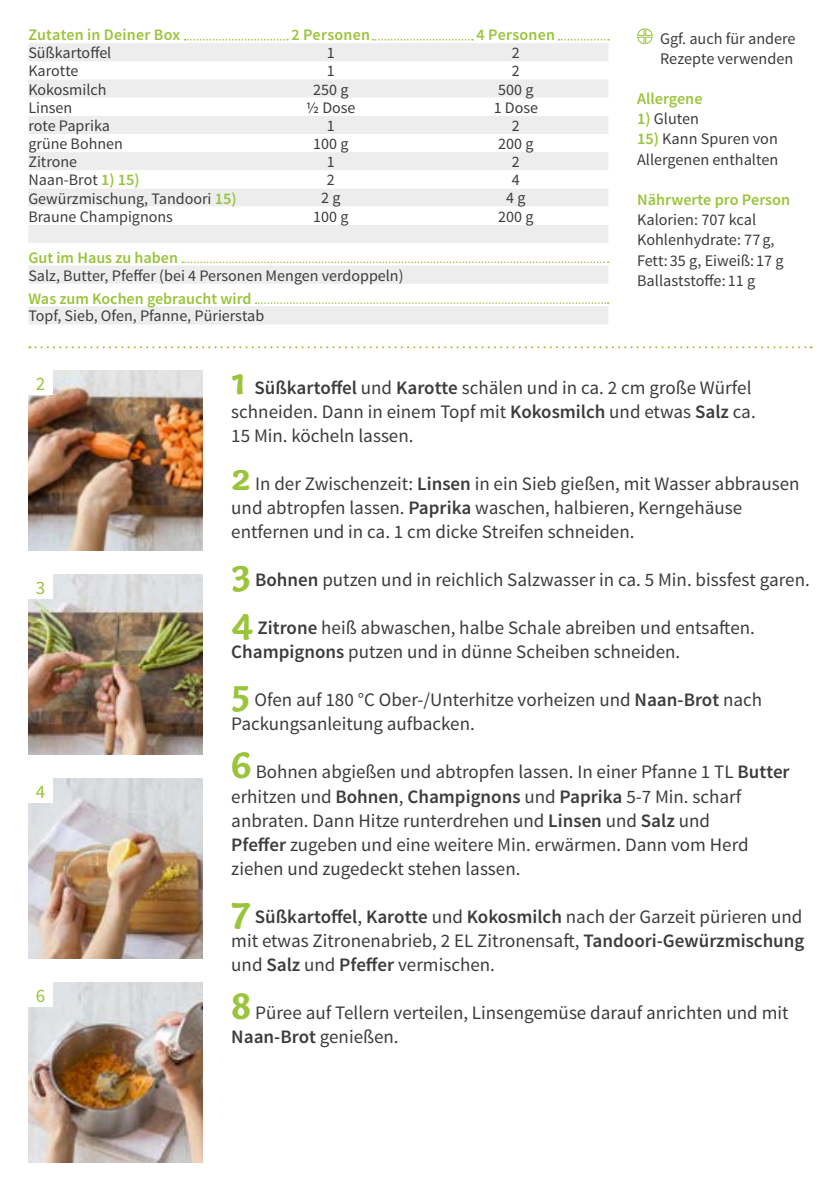
<style>
.page{position:relative;width:840px;height:1191px;background:#fff}
.page>*{position:absolute;margin:0;border:0;box-sizing:border-box;transform-origin:0 0}
.FRONT___BACK_Running{font:19px/24px "Source Sans Pro";color:#3c3c3b}
.t1{font:19px "Source Sans Pro";color:#9ac43a}
.BACK_Text_next_to_ta{font:16.2px/20.2px "Source Sans Pro";color:#3c3c3b}
.BACK_Text_next_to_ta-2{font:600 16.2px "Source Sans Pro";color:#9ac43a}
.BACK_Table_Content_L{font:16px "Source Sans Pro";color:#3c3c3b}
.BACK_Table_Content_C{font:16px "Source Sans Pro";color:#3c3c3b}
.BACK_Table_Content_L-2{font:600 16px "Source Sans Pro";color:#9ac43a}
.BACK_Table_Header_CE{font:600 16px "Source Sans Pro";letter-spacing:.015em;color:#9ac43a}
.s1{font-weight:600;font-size:16.2px;color:#9ac43a}
.s2{font-weight:600;color:#9ac43a}
.s3{font-family:"Capucine Basic";font-weight:700;font-size:40px;color:#9ac43a}
.s4{font-weight:600}
</style>
<div class="page">
<div style="left:556px;top:38px;width:61px;height:11px;background:#000;opacity:.2"></div>
<svg style="left:558px;top:39px;width:50px;height:1px"></svg>
<div style="left:182px;top:38px;width:114px;height:11px;background:#000;opacity:.2"></div>
<svg style="left:184px;top:39px;width:104px;height:1px"></svg>
<div style="left:370px;top:38px;width:111px;height:11px;background:#000;opacity:.2"></div>
<svg style="left:372px;top:39px;width:101px;height:1px"></svg>
<img style="left:28px;top:982px;width:175px;height:180px">
<img style="left:28px;top:778px;width:175px;height:180px">
<img style="left:28px;top:574px;width:175px;height:180px">
<img style="left:28px;top:370px;width:175px;height:180px">
<svg style="left:29px;top:346px;width:782px;height:2px"></svg>
<div style="left:28px;top:370px;width:24px;height:24px;background:#fff"></div>
<div style="left:28px;top:574px;width:24px;height:24px;background:#fff"></div>
<div style="left:28px;top:778px;width:24px;height:24px;background:#fff"></div>
<div style="left:28px;top:982px;width:24px;height:24px;background:#fff"></div>
<svg style="left:637px;top:28px;width:16px;height:17px"></svg>
<svg style="left:28px;top:43px;width:580px;height:54px;fill:#ededed"></svg>
<svg style="left:28px;top:116px;width:580px;height:127px;fill:#ededed"></svg>
<svg style="left:28px;top:261px;width:580px;height:63px"></svg>
<p class="BACK_Table_Header_CE" style="left:28px;top:25px;width:153px">Zutaten in Deiner Box</p>
<p class="BACK_Table_Header_CE" style="left:291px;top:25px;width:80px">2 Personen</p>
<p class="BACK_Table_Header_CE" style="left:476px;top:25px;width:80px">4 Personen</p>
<p class="BACK_Table_Content_L" style="left:28px;top:43px;width:84px">Süßkartoffel</p>
<p class="BACK_Table_Content_C" style="left:327px;top:43px;width:9px">1</p>
<p class="BACK_Table_Content_C" style="left:511px;top:43px;width:9px">2</p>
<p class="BACK_Table_Content_L" style="left:28px;top:61px;width:52px">Karotte</p>
<p class="BACK_Table_Content_C" style="left:327px;top:61px;width:9px">1</p>
<p class="BACK_Table_Content_C" style="left:511px;top:61px;width:9px">2</p>
<p class="BACK_Table_Content_L" style="left:28px;top:79px;width:80px">Kokosmilch</p>
<p class="BACK_Table_Content_C" style="left:313px;top:79px;width:37px">250 g</p>
<p class="BACK_Table_Content_C" style="left:498px;top:79px;width:37px">500 g</p>
<p class="BACK_Table_Content_L" style="left:28px;top:97px;width:45px">Linsen</p>
<p class="BACK_Table_Content_C" style="left:306px;top:97px;width:51px">½ Dose</p>
<p class="BACK_Table_Content_C" style="left:493px;top:97px;width:46px">1 Dose</p>
<p class="BACK_Table_Content_L" style="left:28px;top:116px;width:83px">rote Paprika</p>
<p class="BACK_Table_Content_C" style="left:327px;top:116px;width:9px">1</p>
<p class="BACK_Table_Content_C" style="left:511px;top:116px;width:9px">2</p>
<p class="BACK_Table_Content_L" style="left:28px;top:134px;width:96px">grüne Bohnen</p>
<p class="BACK_Table_Content_C" style="left:313px;top:134px;width:37px">100 g</p>
<p class="BACK_Table_Content_C" style="left:498px;top:134px;width:37px">200 g</p>
<p class="BACK_Table_Content_L" style="left:28px;top:152px;width:50px">Zitrone</p>
<p class="BACK_Table_Content_C" style="left:327px;top:152px;width:9px">1</p>
<p class="BACK_Table_Content_C" style="left:511px;top:152px;width:9px">2</p>
<p class="BACK_Table_Content_L" style="left:28px;top:170px;width:113px">Naan-Brot <span class="s1">1) 15)</span></p>
<p class="BACK_Table_Content_C" style="left:327px;top:170px;width:9px">2</p>
<p class="BACK_Table_Content_C" style="left:511px;top:170px;width:9px">4</p>
<p class="BACK_Table_Content_L" style="left:28px;top:188px;width:210px">Gewürzmischung, Tandoori <span class="s1">15)</span></p>
<p class="BACK_Table_Content_C" style="left:321px;top:188px;width:21px">2 g</p>
<p class="BACK_Table_Content_C" style="left:506px;top:188px;width:21px">4 g</p>
<p class="BACK_Table_Content_L" style="left:28px;top:206px;width:146px">Braune Champignons</p>
<p class="BACK_Table_Content_C" style="left:313px;top:206px;width:37px">100 g</p>
<p class="BACK_Table_Content_C" style="left:498px;top:206px;width:37px">200 g</p>
<p class="BACK_Table_Content_L-2" style="left:28px;top:247px;width:151px">Gut im Haus zu haben</p>
<p class="BACK_Table_Content_C" style="left:28px;top:265px;width:376px">Salz, Butter, Pfeffer (bei 4 Personen Mengen verdoppeln)</p>
<p class="BACK_Table_Content_L-2" style="left:28px;top:288px;width:224px">Was zum Kochen gebraucht wird</p>
<p class="BACK_Table_Content_L" style="left:28px;top:306px;width:237px">Topf, Sieb, Ofen, Pfanne, Pürierstab</p>
<p class="BACK_Text_next_to_ta" style="left:659px;top:29px;width:137px">Ggf. auch für andere<br>Rezepte verwenden</p>
<p class="BACK_Text_next_to_ta-2" style="left:636px;top:88px;width:67px">Allergene</p>
<p class="BACK_Text_next_to_ta" style="left:636px;top:109px;width:63px"><span class="s2">1)</span> Gluten</p>
<p class="BACK_Text_next_to_ta" style="left:636px;top:129px;width:143px"><span class="s2">15)</span> Kann Spuren von<br>Allergenen enthalten</p>
<p class="BACK_Text_next_to_ta-2" style="left:636px;top:189px;width:154px">Nährwerte pro Person</p>
<p class="BACK_Text_next_to_ta" style="left:636px;top:210px;width:120px">Kalorien: 707 kcal</p>
<p class="BACK_Text_next_to_ta" style="left:636px;top:230px;width:148px">Kohlenhydrate: 77g,<br>Fett: 35 g, Eiweiß: 17 g</p>
<p class="BACK_Text_next_to_ta" style="left:636px;top:271px;width:120px">Ballaststoffe: 11 g</p>
<p class="t1" style="left:36px;top:371px;width:11px">2</p>
<p class="t1" style="left:36px;top:575px;width:11px">3</p>
<p class="t1" style="left:36px;top:779px;width:11px">4</p>
<p class="t1" style="left:36px;top:983px;width:11px">6</p>
<p class="FRONT___BACK_Running" style="left:231px;top:376px;width:525px"><span class="s3">1</span> <span class="s4">Süßkartoffel</span> und <span class="s4">Karotte</span> schälen und in ca. 2 cm große Würfel schneiden. Dann in einem Topf mit <span class="s4">Kokosmilch</span> und etwas <span class="s4">Salz</span> ca.<br>15 Min. köcheln lassen.</p>
<p class="FRONT___BACK_Running" style="left:231px;top:472px;width:569px"><span class="s3">2</span> In der Zwischenzeit: <span class="s4">Linsen</span> in ein Sieb gießen, mit Wasser abbrausen und abtropfen lassen. <span class="s4">Paprika</span> waschen, halbieren, Kerngehäuse entfernen und in ca. 1 cm dicke Streifen schneiden.</p>
<p class="FRONT___BACK_Running" style="left:231px;top:568px;width:579px"><span class="s3">3</span> <span class="s4">Bohnen</span> putzen und in reichlich Salzwasser in ca. 5 Min. bissfest garen.</p>
<p class="FRONT___BACK_Running" style="left:231px;top:616px;width:525px"><span class="s3">4</span> <span class="s4">Zitrone</span> heiß abwaschen, halbe Schale abreiben und entsaften.<br><span class="s4">Champignons</span> putzen und in dünne Scheiben schneiden.</p>
<p class="FRONT___BACK_Running" style="left:231px;top:688px;width:532px"><span class="s3">5</span> Ofen auf 180 °C Ober-/Unterhitze vorheizen und <span class="s4">Naan-Brot</span> nach<br>Packungsanleitung aufbacken.</p>
<p class="FRONT___BACK_Running" style="left:231px;top:760px;width:559px"><span class="s3">6</span> Bohnen abgießen und abtropfen lassen. In einer Pfanne 1 TL <span class="s4">Butter </span>erhitzen und <span class="s4">Bohnen</span>, <span class="s4">Champignons</span> und <span class="s4">Paprika</span> 5-7 Min. scharf anbraten. Dann Hitze runterdrehen und <span class="s4">Linsen</span> und <span class="s4">Salz</span> und<br><span class="s4">Pfeffer</span> zugeben und eine weitere Min. erwärmen. Dann vom Herd ziehen und zugedeckt stehen lassen.</p>
<p class="FRONT___BACK_Running" style="left:231px;top:904px;width:574px;text-align:justify"><span class="s3">7</span> <span class="s4">Süßkartoffel</span>, <span class="s4">Karotte</span> und <span class="s4">Kokosmilch</span> nach der Garzeit pürieren und mit etwas Zitronenabrieb, 2 EL Zitronensaft, <span class="s4">Tandoori-Gewürzmischung </span>und <span class="s4">Salz</span> und <span class="s4">Pfeffer</span> vermischen.</p>
<p class="FRONT___BACK_Running" style="left:231px;top:1000px;width:558px"><span class="s3">8</span> Püree auf Tellern verteilen, Linsengemüse darauf anrichten und mit<br><span class="s4">Naan-Brot</span> genießen.</p>
</div>
